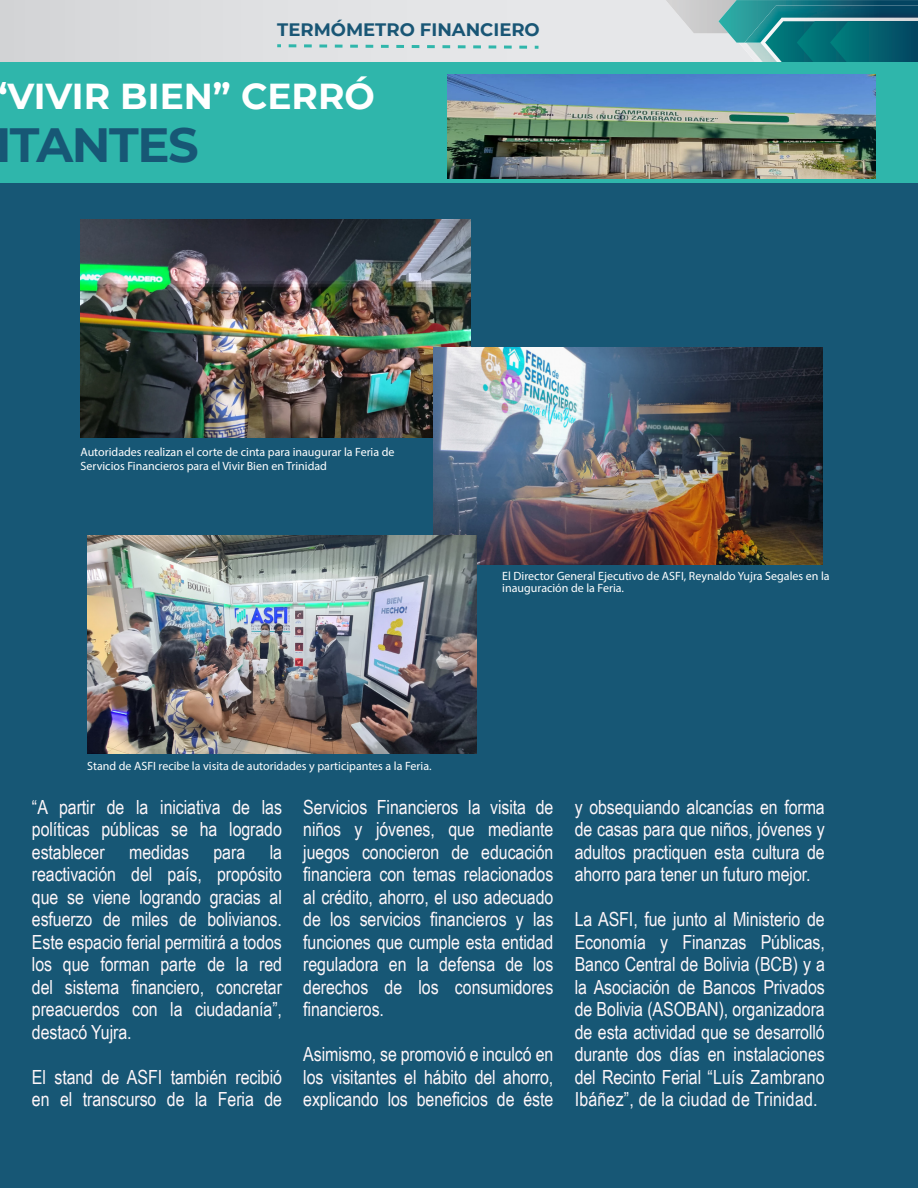
<style>
.page{position:relative;width:918px;height:1188px;background:#fff}
.page>*{position:absolute;margin:0;border:0;box-sizing:border-box;transform-origin:0 0}
.t1{font:700 48px "Montserrat";letter-spacing:-.03em;color:#175775}
.t2{font:700 36px "Montserrat";color:#fff}
.t3{font:19.5px/22.5px "Arial Narrow";letter-spacing:-.005em;color:#fef6f9;text-align:justify}
.t4{font:700 18px "Montserrat";color:#195675}
.t5{font:12px/12px "Myriad Pro";color:#fff}
</style>
<div class="page">
<svg style="left:0;top:0;width:718px;height:63px;background:#dce0e1"></svg>
<img style="left:666px;top:0;width:52px;height:33px">
<svg style="left:718px;top:0;width:200px;height:63px;background:#2e828b"></svg>
<svg style="left:277px;top:44px;width:4px;height:3px"></svg>
<svg style="left:519px;top:46px;width:8px;height:3px"></svg>
<svg style="left:504px;top:46px;width:8px;height:3px"></svg>
<svg style="left:489px;top:45px;width:7px;height:4px"></svg>
<svg style="left:473px;top:45px;width:8px;height:3px"></svg>
<svg style="left:458px;top:45px;width:8px;height:3px"></svg>
<svg style="left:442px;top:45px;width:8px;height:3px"></svg>
<svg style="left:427px;top:45px;width:8px;height:3px"></svg>
<svg style="left:412px;top:45px;width:7px;height:3px"></svg>
<svg style="left:396px;top:45px;width:8px;height:3px"></svg>
<svg style="left:381px;top:45px;width:8px;height:3px"></svg>
<svg style="left:366px;top:45px;width:7px;height:3px"></svg>
<svg style="left:350px;top:45px;width:8px;height:3px"></svg>
<svg style="left:335px;top:45px;width:8px;height:3px"></svg>
<svg style="left:319px;top:44px;width:8px;height:4px"></svg>
<svg style="left:304px;top:44px;width:8px;height:3px"></svg>
<svg style="left:289px;top:44px;width:7px;height:3px"></svg>
<svg style="left:535px;top:46px;width:4px;height:3px"></svg>
<div style="left:0;top:66px;width:918px;height:1122px;background:#175775"></div>
<div style="left:0;top:63px;width:918px;height:120px;background:#2fb6ab"></div>
<img style="left:448px;top:75px;width:428px;height:103px">
<img style="left:81px;top:220px;width:389px;height:218px">
<img style="left:434px;top:347px;width:389px;height:218px">
<img style="left:88px;top:536px;width:389px;height:218px">
<p class="t4" style="left:277px;top:17px;width:264px">TERMÓMETRO FINANCIERO</p>
<h2 class="t2" style="left:8px;top:70px;width:369px">VIVIR BIEN” CERRÓ</h2>
<h1 class="t1" style="left:-4px;top:111px;width:205px">ITANTES</h1>
<p class="t5" style="left:81px;top:445px;width:316px">Autoridades realizan el corte de cinta para inaugurar la Feria de</p>
<p class="t5" style="left:81px;top:460px;width:248px">Servicios Financieros para el Vivir Bien en Trinidad</p>
<p class="t5" style="left:87px;top:760px;width:346px">Stand de ASFI recibe la visita de autoridades y participantes a la Feria.</p>
<p class="t5" style="left:502px;top:570px;width:329px">El Director General Ejecutivo de ASFI, Reynaldo Yujra Segales en la inauguración de la Feria.</p>
<p class="t3" style="left:32px;top:795px;width:252px">“A partir de la iniciativa de las políticas públicas se ha logrado establecer</p>
<p class="t3" style="left:32px;top:840px;width:252px;text-indent:238px">la reactivación del país, propósito que se viene logrando gracias al esfuerzo de miles de bolivianos.<br>Este espacio ferial permitirá a todos los que forman parte de la red del sistema financiero, concretar preacuerdos con la ciudadanía”, destacó Yujra.</p>
<p class="t3" style="left:32px;top:1065px;width:252px">El stand de ASFI también recibió en el transcurso de la Feria de</p>
<p class="t3" style="left:129px;top:840px;width:61px">medidas</p>
<p class="t3" style="left:214px;top:840px;width:33px">para</p>
<p class="t3" style="left:303px;top:795px;width:252px">Servicios Financieros la visita de niños y jóvenes, que mediante juegos conocieron de educación financiera con temas relacionados al crédito, ahorro, el uso adecuado de los servicios financieros y las funciones que cumple esta entidad reguladora en la defensa de los derechos de los consumidores financieros.</p>
<p class="t3" style="left:303px;top:1043px;width:252px">Asimismo, se promovió e inculcó en los visitantes el hábito del ahorro, explicando los beneficios de éste</p>
<p class="t3" style="left:575px;top:795px;width:252px">y obsequiando alcancías en forma de casas para que niños, jóvenes y adultos practiquen esta cultura de ahorro para tener un futuro mejor.</p>
<p class="t3" style="left:575px;top:908px;width:252px">La ASFI, fue junto al Ministerio de Economía y Finanzas Públicas, Banco Central de Bolivia (BCB) y a la Asociación de Bancos Privados de Bolivia (ASOBAN), organizadora de esta actividad que se desarrolló durante dos días en instalaciones del Recinto Ferial “Luís Zambrano Ibáñez”, de la ciudad de Trinidad.</p>
</div>
